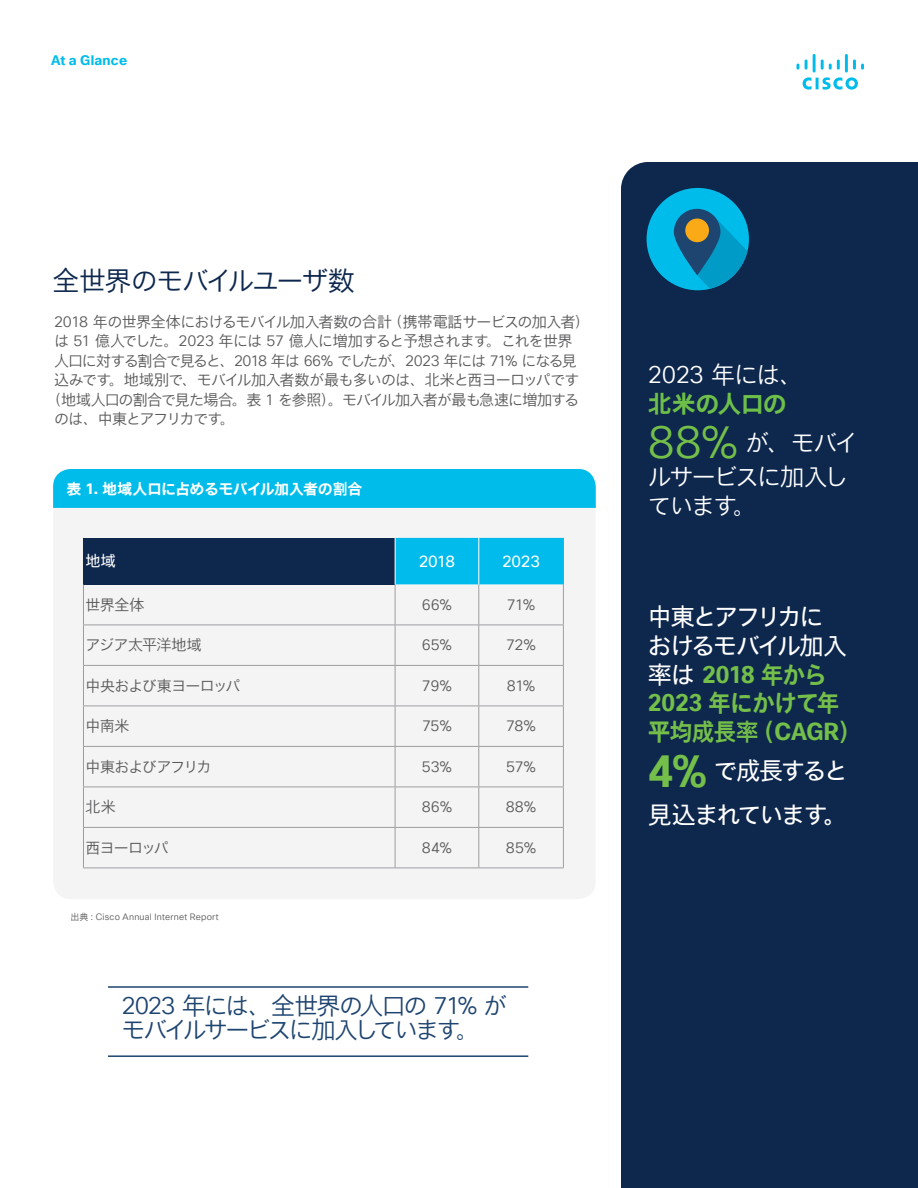
<style>
.page{position:relative;width:918px;height:1188px;background:#fff}
.page>*{position:absolute;margin:0;border:0;box-sizing:border-box;transform-origin:0 0}
.Paragraph_Style1{font:27px "Cisco Sans JPN Light";letter-spacing:-.06em;color:#0d274d}
.Paragraph_Style1-2{font:24px/28.8px "Cisco Sans JPN";letter-spacing:-.085em;color:#fff}
.Paragraph_Style7{font:24px/24.2px "Cisco Sans JPN Light";letter-spacing:-.11em;color:#1e4470}
.Paragraph_Style1-3{font:24px/34.5px "Cisco Sans JPN Light";letter-spacing:-.09em;color:#fff}
.Paragraph_Style1-4{font:24px/28.8px "Cisco Sans JPN Bold";letter-spacing:-.045em;color:#6dbf49}
.Paragraph_Style1-5{font:16.05px "Cisco Sans TT";letter-spacing:-.01em;color:#fff}
.Paragraph_Style1-6{font:15px "Cisco Sans JPN Light";letter-spacing:-.055em;color:#58585b}
.Paragraph_Style1-7{font:15px "Cisco Sans TT Light";letter-spacing:-.015em;color:#58585b}
.Paragraph_Style1-8{font:15px "Cisco Sans JPN Light";letter-spacing:-.075em;color:#58585b}
.Paragraph_Style6{font:15px "Cisco Sans JPN Bold";letter-spacing:-.03em;color:#fff}
.Paragraph_Style1-9{font:15px "Cisco Sans JPN Light";letter-spacing:-.035em;color:#58585b}
.Paragraph_Style1-10{font:15px "Cisco Sans JPN";color:#fff}
.t1{font:700 13.5px "Cisco Sans TT";letter-spacing:.015em;color:#00bcea}
.Paragraph_Style1-11{font:9px "Cisco Sans TT Light";letter-spacing:.025em;color:#58585b}
.s1{font-family:"Cisco Sans TT Light"}
.s2{font-family:"Cisco Sans TT";font-weight:700}
.s3{font-family:"Cisco Sans JPN Light"}
.s4{font-family:"Cisco Sans TT Light";color:#fff}
.s5{font-family:"Cisco Sans JPN Light";color:#fff}
.s6{font-family:"Cisco Sans TT Light";font-size:45px;color:#74be4a}
.s7{font-family:"Cisco Sans TT";font-weight:700;color:#74be4a}
.s8{font-family:"Cisco Sans JPN Bold";color:#74be4a}
.s9{font-family:"Cisco Sans TT";font-weight:700;font-size:45px;color:#74be4a}
</style>
<div class="page">
<div style="left:621px;top:162px;width:297px;height:1026px;background:#0d274d"></div>
<svg style="left:647px;top:188px;width:102px;height:102px;background:#1184a8"></svg>
<svg style="left:797px;top:54px;width:67px;height:36px"></svg>
<hr style="left:108px;top:986px;width:420px;height:2px;background:#1e4470">
<hr style="left:108px;top:1055px;width:420px;height:2px;background:#1e4470">
<div style="left:53px;top:469px;width:543px;height:39px;background:#00bcea"></div>
<div style="left:54px;top:508px;width:541px;height:391px;background:#f5f4f4"></div>
<div style="left:83px;top:538px;width:312px;height:46px;background:#0d274d"></div>
<div style="left:396px;top:538px;width:167px;height:46px;background:#00bbeb"></div>
<hr style="left:83px;top:584px;width:1px;height:41px;background:#9e9ea1">
<hr style="left:395px;top:584px;width:1px;height:41px;background:#9e9ea1">
<hr style="left:478px;top:584px;width:1px;height:41px;background:#9e9ea1">
<hr style="left:563px;top:584px;width:1px;height:41px;background:#9e9ea1">
<hr style="left:83px;top:625px;width:312px;height:1px;background:#9e9ea1">
<hr style="left:83px;top:625px;width:1px;height:40px;background:#9e9ea1">
<hr style="left:395px;top:625px;width:84px;height:1px;background:#9e9ea1">
<hr style="left:395px;top:625px;width:1px;height:40px;background:#9e9ea1">
<hr style="left:479px;top:625px;width:85px;height:1px;background:#9e9ea1">
<hr style="left:478px;top:625px;width:1px;height:40px;background:#9e9ea1">
<hr style="left:563px;top:625px;width:1px;height:40px;background:#9e9ea1">
<hr style="left:83px;top:665px;width:312px;height:1px;background:#9e9ea1">
<hr style="left:83px;top:666px;width:1px;height:40px;background:#9e9ea1">
<hr style="left:395px;top:665px;width:84px;height:1px;background:#9e9ea1">
<hr style="left:395px;top:666px;width:1px;height:40px;background:#9e9ea1">
<hr style="left:479px;top:665px;width:85px;height:1px;background:#9e9ea1">
<hr style="left:478px;top:666px;width:1px;height:40px;background:#9e9ea1">
<hr style="left:563px;top:666px;width:1px;height:40px;background:#9e9ea1">
<hr style="left:83px;top:706px;width:312px;height:1px;background:#9e9ea1">
<hr style="left:83px;top:706px;width:1px;height:40px;background:#9e9ea1">
<hr style="left:395px;top:706px;width:84px;height:1px;background:#9e9ea1">
<hr style="left:395px;top:706px;width:1px;height:40px;background:#9e9ea1">
<hr style="left:479px;top:706px;width:85px;height:1px;background:#9e9ea1">
<hr style="left:478px;top:706px;width:1px;height:40px;background:#9e9ea1">
<hr style="left:563px;top:706px;width:1px;height:40px;background:#9e9ea1">
<hr style="left:83px;top:746px;width:312px;height:1px;background:#9e9ea1">
<hr style="left:83px;top:747px;width:1px;height:40px;background:#9e9ea1">
<hr style="left:395px;top:746px;width:84px;height:1px;background:#9e9ea1">
<hr style="left:395px;top:747px;width:1px;height:40px;background:#9e9ea1">
<hr style="left:479px;top:746px;width:85px;height:1px;background:#9e9ea1">
<hr style="left:478px;top:747px;width:1px;height:40px;background:#9e9ea1">
<hr style="left:563px;top:747px;width:1px;height:40px;background:#9e9ea1">
<hr style="left:83px;top:787px;width:312px;height:1px;background:#9e9ea1">
<hr style="left:83px;top:787px;width:1px;height:40px;background:#9e9ea1">
<hr style="left:395px;top:787px;width:84px;height:1px;background:#9e9ea1">
<hr style="left:395px;top:787px;width:1px;height:40px;background:#9e9ea1">
<hr style="left:479px;top:787px;width:85px;height:1px;background:#9e9ea1">
<hr style="left:478px;top:787px;width:1px;height:40px;background:#9e9ea1">
<hr style="left:563px;top:787px;width:1px;height:40px;background:#9e9ea1">
<hr style="left:83px;top:827px;width:312px;height:1px;background:#9e9ea1">
<hr style="left:83px;top:828px;width:1px;height:40px;background:#9e9ea1">
<hr style="left:395px;top:827px;width:84px;height:1px;background:#9e9ea1">
<hr style="left:395px;top:828px;width:1px;height:40px;background:#9e9ea1">
<hr style="left:479px;top:827px;width:85px;height:1px;background:#9e9ea1">
<hr style="left:478px;top:828px;width:1px;height:40px;background:#9e9ea1">
<hr style="left:563px;top:828px;width:1px;height:40px;background:#9e9ea1">
<hr style="left:83px;top:868px;width:312px;height:1px;background:#9e9ea1">
<hr style="left:395px;top:868px;width:84px;height:1px;background:#9e9ea1">
<hr style="left:479px;top:868px;width:85px;height:1px;background:#9e9ea1">
<hr style="left:395px;top:538px;width:1px;height:46px;background:#fff">
<hr style="left:478px;top:538px;width:1px;height:46px;background:#fff">
<hr style="left:563px;top:538px;width:1px;height:46px;background:#00bbeb">
<p class="t1" style="left:51px;top:52px;width:78px">At a Glance</p>
<p class="Paragraph_Style1" style="left:52px;top:263px;width:304px">全世界のモバイルユーザ数</p>
<p class="Paragraph_Style1-6" style="left:54px;top:312px;width:537px"><span class="s1">2018</span> 年の世界全体におけるモバイル加入者数の合計（携帯電話サービスの加入者）</p>
<p class="Paragraph_Style1-6" style="left:54px;top:332px;width:520px">は <span class="s1">51</span> 億人でした。<span class="s1">2023</span> 年には <span class="s1">57</span> 億人に増加すると予想されます。これを世界</p>
<p class="Paragraph_Style1-8" style="left:54px;top:351px;width:524px">人口に対する割合で見ると、<span class="s1">2018</span> 年は <span class="s1">66%</span> でしたが、<span class="s1">2023</span> 年には <span class="s1">71%</span> になる見</p>
<p class="Paragraph_Style1-6" style="left:54px;top:371px;width:527px">込みです。地域別で、モバイル加入者数が最も多いのは、北米と西ヨーロッパです</p>
<p class="Paragraph_Style1-6" style="left:46px;top:390px;width:534px">（地域人口の割合で見た場合。表 <span class="s1">1</span> を参照）。モバイル加入者が最も急速に増加する</p>
<p class="Paragraph_Style1-6" style="left:54px;top:410px;width:182px">のは、中東とアフリカです。</p>
<p class="Paragraph_Style6" style="left:67px;top:478px;width:297px">表 <span class="s2">1.</span> 地域人口に占めるモバイル加入者の割合</p>
<p class="Paragraph_Style1-10" style="left:86px;top:551px;width:32px">地域</p>
<p class="Paragraph_Style1-5" style="left:419px;top:551px;width:38px">2018</p>
<p class="Paragraph_Style1-5" style="left:502px;top:551px;width:39px">2023</p>
<p class="Paragraph_Style1-6" style="left:86px;top:595px;width:60px">世界全体</p>
<p class="Paragraph_Style1-7" style="left:422px;top:595px;width:32px">66%</p>
<p class="Paragraph_Style1-7" style="left:507px;top:595px;width:30px">71%</p>
<p class="Paragraph_Style1-9" style="left:86px;top:636px;width:118px">アジア太平洋地域</p>
<p class="Paragraph_Style1-7" style="left:422px;top:635px;width:32px">65%</p>
<p class="Paragraph_Style1-7" style="left:506px;top:635px;width:32px">72%</p>
<p class="Paragraph_Style1-6" style="left:86px;top:676px;width:156px">中央および東ヨーロッパ</p>
<p class="Paragraph_Style1-7" style="left:422px;top:676px;width:32px">79%</p>
<p class="Paragraph_Style1-7" style="left:507px;top:676px;width:30px">81%</p>
<p class="Paragraph_Style1-6" style="left:86px;top:717px;width:45px">中南米</p>
<p class="Paragraph_Style1-7" style="left:422px;top:716px;width:31px">75%</p>
<p class="Paragraph_Style1-7" style="left:506px;top:716px;width:32px">78%</p>
<p class="Paragraph_Style1-6" style="left:86px;top:757px;width:127px">中東およびアフリカ</p>
<p class="Paragraph_Style1-7" style="left:422px;top:757px;width:32px">53%</p>
<p class="Paragraph_Style1-7" style="left:506px;top:757px;width:32px">57%</p>
<p class="Paragraph_Style1-6" style="left:86px;top:798px;width:32px">北米</p>
<p class="Paragraph_Style1-7" style="left:422px;top:797px;width:32px">86%</p>
<p class="Paragraph_Style1-7" style="left:506px;top:797px;width:32px">88%</p>
<p class="Paragraph_Style1-6" style="left:86px;top:838px;width:85px">西ヨーロッパ</p>
<p class="Paragraph_Style1-7" style="left:422px;top:838px;width:31px">84%</p>
<p class="Paragraph_Style1-7" style="left:506px;top:838px;width:32px">85%</p>
<p class="Paragraph_Style1-11" style="left:70px;top:911px;width:150px"><span class="s3">出典：</span>Cisco Annual Internet Report</p>
<p class="Paragraph_Style7" style="left:122px;top:995px;width:387px"><span class="s1">2023</span> 年には、全世界の人口の <span class="s1">71%</span> がモバイルサービスに加入しています。</p>
<p class="Paragraph_Style1-4" style="left:648px;top:361px;width:157px"><span class="s4">2023</span> <span class="s5">年には、</span>北米の人口の</p>
<p class="Paragraph_Style1-3" style="left:648px;top:427px;width:212px"><span class="s6">88%</span> が、モバイルサービスに加入し</p>
<p class="Paragraph_Style1-3" style="left:648px;top:490px;width:110px">ています。</p>
<p class="Paragraph_Style1-2" style="left:648px;top:602px;width:215px">中東とアフリカに<br>おけるモバイル加入率は <span class="s7">2018</span> <span class="s8">年から<br></span><span class="s7">2023</span> <span class="s8">年にかけて年平均成長率（</span><span class="s7">CAGR</span><span class="s8">）</span></p>
<p class="Paragraph_Style1-2" style="left:648px;top:749px;width:202px;line-height:43.5px"><span class="s9">4%</span> で成長すると見込まれています。</p>
</div>
